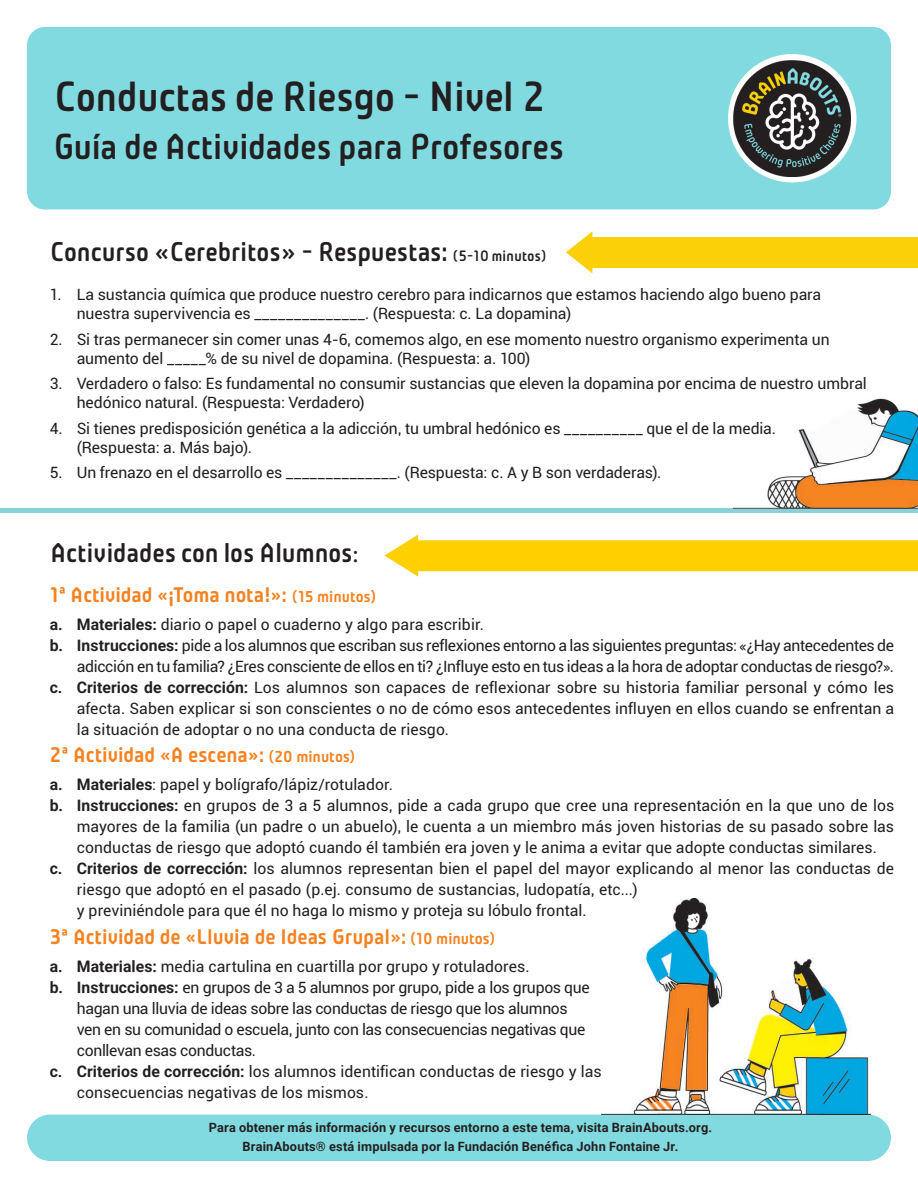
<style>
.page{position:relative;width:918px;height:1188px;background:#fff}
.page>*{position:absolute;margin:0;border:0;box-sizing:border-box;transform-origin:0 0}
.t1{font:42px "Plau";letter-spacing:-.03em;color:#231f20}
.t2{font:36px "Plau";letter-spacing:-.03em;color:#231f20}
.t3{font:27px "Plau";letter-spacing:-.03em;color:#231f20}
.t4{font:700 21px "Plau";letter-spacing:-.005em;color:#f58220}
.t5{font:15.75px/21px "Roboto";letter-spacing:-.005em;color:#231f20}
.t6{font:700 12.75px "Roboto";letter-spacing:.015em;color:#231f20}
.s1{font-size:15px}
.s2{font-family:"Minion Pro"}
.s3{font-size:15.75px}
.s4{font-weight:700}
</style>
<div class="page">
<div style="left:27px;top:27px;width:864px;height:183px;background:#81dadf;border-radius:18px"></div>
<div style="left:27px;top:1115px;width:864px;height:46px;background:#81dadf;border-radius:23px"></div>
<svg style="left:384px;top:535px;width:534px;height:42px"></svg>
<img style="left:602px;top:899px;width:269px;height:215px">
<img style="left:728px;top:54px;width:129px;height:129px">
<svg style="left:566px;top:231px;width:352px;height:42px"></svg>
<div style="left:0;top:508px;width:918px;height:5px;background:#88d2d8"></div>
<img style="left:733px;top:398px;width:185px;height:110px">
<p class="t1" style="left:54px;top:73px;width:493px">Conductas de Riesgo - Nivel 2</p>
<p class="t2" style="left:54px;top:126px;width:512px">Guía de Actividades para Profesores</p>
<p class="t3" style="left:50px;top:236px;width:498px">Concurso «Cerebritos» - Respuestas: <span class="s1">(5-10 minutos)</span></p>
<p class="t5" style="left:77px;top:285px;width:746px;line-height:18.9px;text-indent:-27px">1. La sustancia química que produce nuestro cerebro para indicarnos que estamos haciendo algo bueno para nuestra supervivencia es ______________. (Respuesta: c. La dopamina)</p>
<p class="t5" style="left:77px;top:329px;width:754px;line-height:18.9px;text-indent:-27px">2. Si tras permanecer sin comer unas 4-6, comemos algo, en ese momento nuestro organismo experimenta un aumento del _____% de su nivel de dopamina. (Respuesta: a. 100)</p>
<p class="t5" style="left:77px;top:374px;width:792px;line-height:18.9px;text-indent:-27px">3. Verdadero o falso: Es fundamental no consumir sustancias que eleven la dopamina por encima de nuestro umbral hedónico natural. (Respuesta: Verdadero)</p>
<p class="t5" style="left:77px;top:418px;width:701px;line-height:18.9px;text-indent:-27px">4. Si tienes predisposición genética a la adicción, tu umbral hedónico es __________ que el de la media. (Respuesta: a. Más bajo).</p>
<p class="t5" style="left:50px;top:462px;width:613px">5. Un frenazo en el desarrollo es ______________. (Respuesta: c. A y B son verdaderas).</p>
<p class="t3" style="left:50px;top:537px;width:310px">Actividades con los Alumnos<span class="s2">:</span></p>
<p class="t4" style="left:50px;top:582px;width:328px">1ª Actividad «¡Toma nota!»: <span class="s3">(15 minutos)</span></p>
<p class="t5" style="left:50px;top:613px;width:436px"><span class="s4">a. Materiales:</span> diario o papel o cuaderno y algo para escribir.</p>
<p class="t5" style="left:50px;top:634px;width:846px;text-align:right"><span class="s4">b. Instrucciones:</span> pide a los alumnos que escriban sus reflexiones entorno a las siguientes preguntas: «¿Hay antecedentes de adicción en tu familia? ¿Eres consciente de ellos en ti? ¿Influye esto en tus ideas a la hora de adoptar conductas de riesgo?».</p>
<p class="t5" style="left:77px;top:676px;width:819px;text-align:justify;text-indent:-27px"><span class="s4">c. Criterios de corrección:</span> Los alumnos son capaces de reflexionar sobre su historia familiar personal y cómo les afecta. Saben explicar si son conscientes o no de cómo esos antecedentes influyen en ellos cuando se enfrentan a la situación de adoptar o no una conducta de riesgo.</p>
<p class="t4" style="left:50px;top:743px;width:307px">2ª Actividad «A escena»: <span class="s3">(20 minutos)</span></p>
<p class="t5" style="left:50px;top:773px;width:345px"><span class="s4">a. Materiales</span>: papel y bolígrafo/lápiz/rotulador.</p>
<p class="t5" style="left:77px;top:794px;width:819px;text-align:justify;text-indent:-27px"><span class="s4">b. Instrucciones:</span> en grupos de 3 a 5 alumnos, pide a cada grupo que cree una representación en la que uno de los mayores de la familia (un padre o un abuelo), le cuenta a un miembro más joven historias de su pasado sobre las conductas de riesgo que adoptó cuando él también era joven y le anima a evitar que adopte conductas similares.</p>
<p class="t5" style="left:77px;top:857px;width:819px;text-indent:-27px"><span class="s4">c. Criterios de corrección:</span> los alumnos representan bien el papel del mayor explicando al menor las conductas de riesgo que adoptó en el pasado (p.ej. consumo de sustancias, ludopatía, etc...)<br>y previniéndole para que él no haga lo mismo y proteja su lóbulo frontal.</p>
<p class="t4" style="left:50px;top:924px;width:447px">3ª Actividad de «Lluvia de Ideas Grupal»: <span class="s3">(10 minutos)</span></p>
<p class="t5" style="left:50px;top:955px;width:481px"><span class="s4">a. Materiales:</span> media cartulina en cuartilla por grupo y rotuladores.</p>
<p class="t5" style="left:77px;top:976px;width:515px;text-indent:-27px"><span class="s4">b. Instrucciones:</span> en grupos de 3 a 5 alumnos por grupo, pide a los grupos que hagan una lluvia de ideas sobre las conductas de riesgo que los alumnos ven en su comunidad o escuela, junto con las consecuencias negativas que conllevan esas conductas.</p>
<p class="t5" style="left:77px;top:1060px;width:526px;text-indent:-27px"><span class="s4">c. Criterios de corrección:</span> los alumnos identifican conductas de riesgo y las consecuencias negativas de los mismos.</p>
<p class="t6" style="left:209px;top:1119px;width:505px">Para obtener más información y recursos entorno a este tema, visita BrainAbouts.org.</p>
<p class="t6" style="left:243px;top:1137px;width:437px">BrainAbouts® está impulsada por la Fundación Benéfica John Fontaine Jr.</p>
</div>
